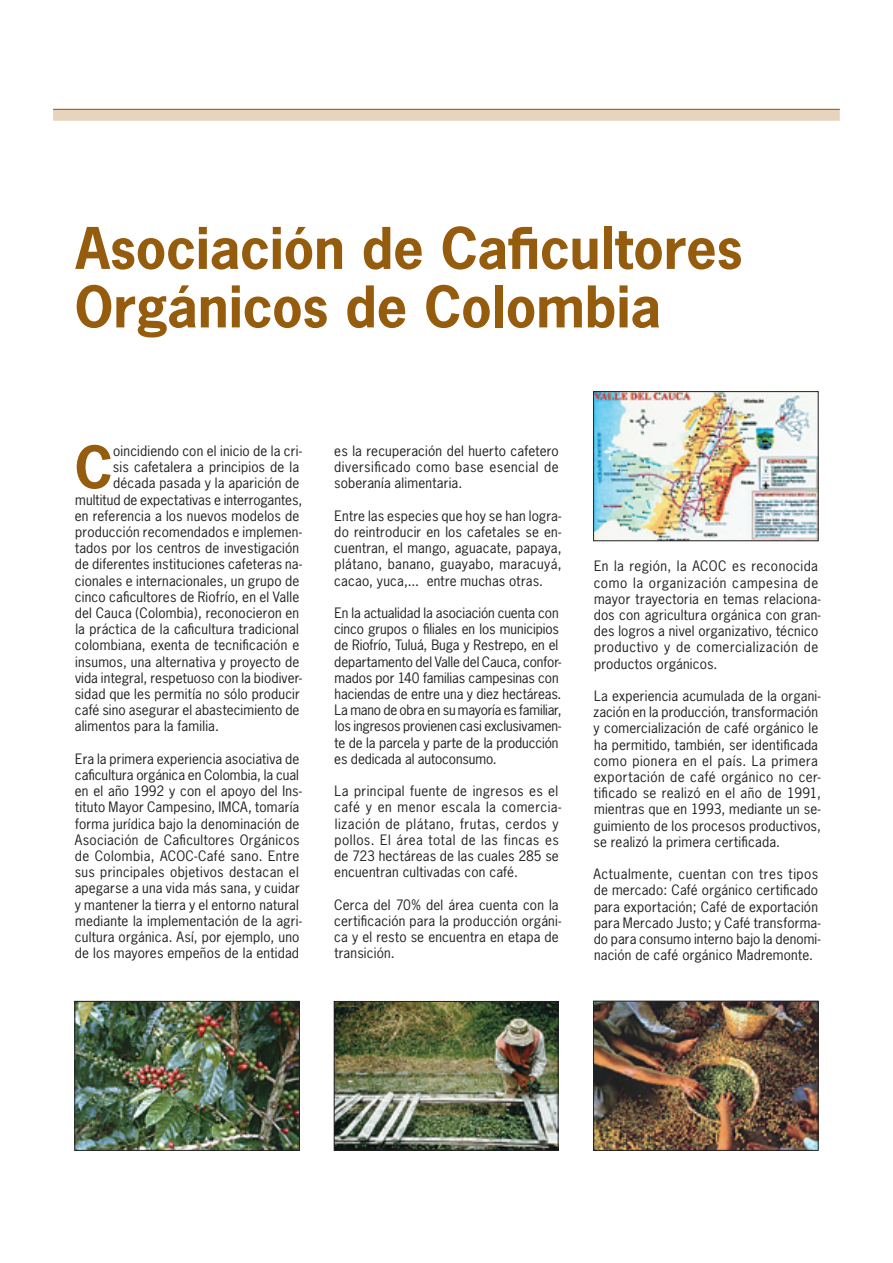
<style>
.page{position:relative;width:893px;height:1263px;background:#fff}
.page>*{position:absolute;margin:0;border:0;box-sizing:border-box;transform-origin:0 0}
.t1{font:700 55.2px "News Gothic";color:#965c0d}
.t2{font:700 54px/58.5px "News Gothic";letter-spacing:-.005em;color:#965c0d}
.t3{font:13.5px/16.2px "News Gothic";letter-spacing:.015em;color:#231f20}
.t4{font:13.5px/16.2px "News Gothic";letter-spacing:-.005em;color:#231f20}
</style>
<div class="page">
<div style="left:53px;top:109px;width:787px;height:12px;background:#e8d4bc"></div>
<hr style="left:53px;top:109px;width:787px;height:1px;background:#965c0d">
<img style="left:76px;top:1003px;width:222px;height:146px">
<div style="left:74px;top:1001px;width:226px;height:150px;border:1px solid #231f20"></div>
<img style="left:595px;top:393px;width:222px;height:146px">
<div style="left:593px;top:391px;width:226px;height:150px;border:1px solid #231f20"></div>
<img style="left:595px;top:1003px;width:222px;height:146px">
<div style="left:593px;top:1001px;width:226px;height:150px;border:1px solid #231f20"></div>
<img style="left:336px;top:1003px;width:220px;height:146px">
<div style="left:334px;top:1001px;width:224px;height:150px;border:1px solid #231f20"></div>
<h2 class="t2" style="left:75px;top:218px;width:670px">Asociación de Caficultores<br>Orgánicos de Colombia</h2>
<h1 class="t1" style="left:75px;top:431px;width:40px">C</h1>
<p class="t3" style="left:113px;top:443px;width:190px">oincidiendo con el inicio de la cri-</p>
<p class="t3" style="left:113px;top:459px;width:188px">sis cafetalera a principios de la</p>
<p class="t3" style="left:113px;top:475px;width:188px">década pasada y la aparición de</p>
<p class="t3" style="left:75px;top:491px;width:228px">multitud de expectativas e interrogantes,</p>
<p class="t3" style="left:75px;top:507px;width:226px">en referencia a los nuevos modelos de</p>
<p class="t3" style="left:75px;top:524px;width:228px">producción recomendados e implemen-</p>
<p class="t3" style="left:75px;top:540px;width:226px">tados por los centros de investigación</p>
<p class="t3" style="left:75px;top:556px;width:228px">de diferentes instituciones cafeteras na-</p>
<p class="t3" style="left:75px;top:572px;width:226px">cionales e internacionales, un grupo de</p>
<p class="t3" style="left:75px;top:588px;width:226px">cinco caficultores de Riofrío, en el Valle</p>
<p class="t3" style="left:75px;top:605px;width:226px">del Cauca (Colombia), reconocieron en</p>
<p class="t3" style="left:75px;top:621px;width:225px">la práctica de la caficultura tradicional</p>
<p class="t3" style="left:75px;top:637px;width:226px">colombiana, exenta de tecnificación e</p>
<p class="t3" style="left:75px;top:653px;width:226px">insumos, una alternativa y proyecto de</p>
<p class="t3" style="left:75px;top:669px;width:228px">vida integral, respetuoso con la biodiver-</p>
<p class="t3" style="left:75px;top:686px;width:227px">sidad que les permitía no sólo producir</p>
<p class="t3" style="left:75px;top:702px;width:226px">café sino asegurar el abastecimiento de</p>
<p class="t3" style="left:75px;top:718px;width:146px">alimentos para la familia.</p>
<p class="t3" style="left:75px;top:750px;width:229px">Era la primera experiencia asociativa de caficultura orgánica en Colombia, la cual en el año 1992 y con el apoyo del Ins&shy;tituto Mayor Campesino, IMCA, tomaría forma jurídica bajo la denominación de Asociación de Caficultores Orgánicos de Colombia, ACOC-Café sano. Entre sus principales objetivos destacan el apegarse a una vida más sana, y cuidar y mantener la tierra y el entorno natural mediante la implementación de la agri&shy;cultura orgánica. Así, por ejemplo, uno de los mayores empeños de la entidad</p>
<p class="t3" style="left:334px;top:443px;width:226px;text-align:justify">es la recuperación del huerto cafetero diversificado como base esencial de soberanía alimentaria.</p>
<p class="t3" style="left:334px;top:507px;width:229px;text-align:justify">Entre las especies que hoy se han logra&shy;do reintroducir en los cafetales se en&shy;cuentran, el mango, aguacate, papaya, plátano, banano, guayabo, maracuyá, cacao, yuca,... entre muchas otras.</p>
<p class="t4" style="left:334px;top:605px;width:229px">En la actualidad la asociación cuenta con cinco grupos o filiales en los municipios de Riofrío, Tuluá, Buga y Restrepo, en el departamento del Valle del Cauca, confor&shy;mados por 140 familias campesinas con haciendas de entre una y diez hectáreas.<br>La mano de obra en su mayoría es familiar, los ingresos provienen casi exclusivamen&shy;te de la parcela y parte de la producción es dedicada al autoconsumo.</p>
<p class="t3" style="left:334px;top:783px;width:228px">La principal fuente de ingresos es el café y en menor escala la comercia&shy;lización de plátano, frutas, cerdos y pollos. El área total de las fincas es de 723 hectáreas de las cuales 285 se encuentran cultivadas con café.</p>
<p class="t3" style="left:334px;top:896px;width:228px">Cerca del 70% del área cuenta con la certificación para la producción orgáni&shy;ca y el resto se encuentra en etapa de transición.</p>
<p class="t3" style="left:594px;top:558px;width:228px">En la región, la ACOC es reconocida como la organización campesina de mayor trayectoria en temas relaciona&shy;dos con agricultura orgánica con gran&shy;des logros a nivel organizativo, técnico productivo y de comercialización de productos orgánicos.</p>
<p class="t3" style="left:593px;top:688px;width:229px">La experiencia acumulada de la organi&shy;zación en la producción, transformación y comercialización de café orgánico le ha permitido, también, ser identificada como pionera en el país. La primera exportación de café orgánico no cer&shy;tificado se realizó en el año de 1991, mientras que en 1993, mediante un se&shy;guimiento de los procesos productivos, se realizó la primera certificada.</p>
<p class="t3" style="left:593px;top:866px;width:229px">Actualmente, cuentan con tres tipos de mercado: Café orgánico certificado para exportación; Café de exportación para Mercado Justo; y Café transforma&shy;do para consumo interno bajo la denomi&shy;nación de café orgánico Madremonte.</p>
</div>
